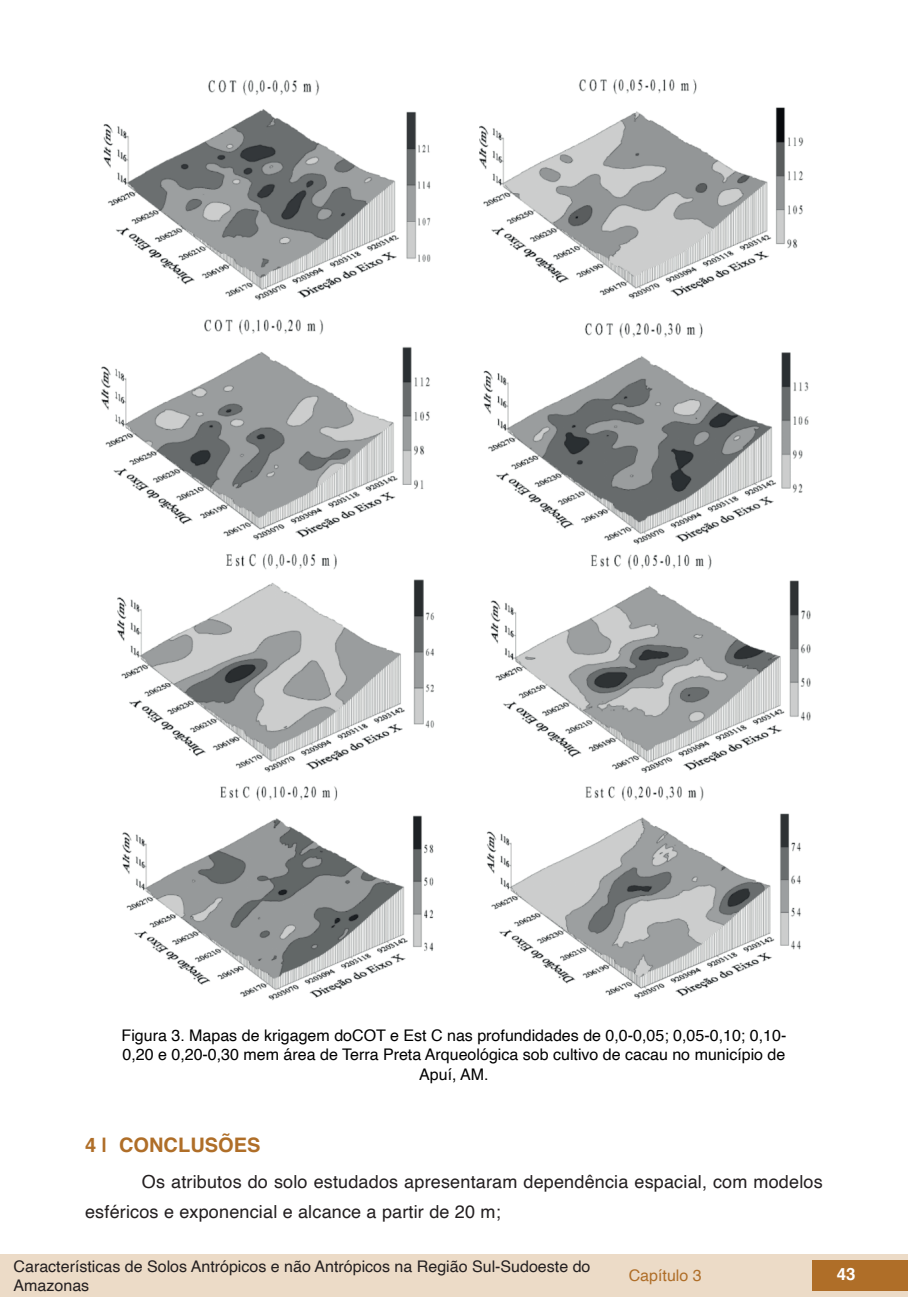
<style>
.page{position:relative;width:908px;height:1304px;background:#fff}
.page>*{position:absolute;margin:0;border:0;box-sizing:border-box;transform-origin:0 0}
.t1{font:700 20px "Helvetica";color:#af6e28}
.t2{font:18px/30px "Helvetica";letter-spacing:.01em;color:#231f20}
.t3{font:700 16.8px "Helvetica";color:#fff}
.t4{font:16px/19.2px "Helvetica";color:#000;text-align:center}
.t5{font:16px/18.2px "Helvetica";color:#231f20}
.t6{font:16px "Helvetica";color:#af6e28}
</style>
<div class="page">
<div style="left:0;top:1254px;width:906px;height:43px;background:#ecdbc7"></div>
<div style="left:812px;top:1261px;width:95px;height:30px;background:#af6e28"></div>
<img style="left:103px;top:79px;width:701px;height:222px">
<img style="left:101px;top:319px;width:708px;height:226px">
<img style="left:117px;top:554px;width:694px;height:219px">
<img style="left:122px;top:786px;width:679px;height:215px">
<p class="t4" style="left:121px;top:1026px;width:666px">Figura 3 . Mapas de krigagem doCOT e Est C nas profundidades de 0,0-0,05; 0,05-0,10; 0,10-<br>0,20 e 0,20-0,30 mem área de Terra Preta Arqueológica sob cultivo de cacau no município de<br>Apuí, AM.</p>
<p class="t1" style="left:85px;top:1129px;width:177px">4 | CONCLUSÕES</p>
<p class="t2" style="left:85px;top:1167px;width:738px;text-indent:57px">Os atributos do solo estudados apresentaram dependência espacial, com modelos esféricos e exponencial e alcance a partir de 20 m;</p>
<p class="t5" style="left:14px;top:1258px;width:578px">Características de Solos Antrópicos e não Antrópicos na Região Sul-Sudoeste do<br>Amazonas</p>
<p class="t6" style="left:628px;top:1263px;width:74px">Capítulo 3</p>
<p class="t3" style="left:836px;top:1261px;width:20px">43</p>
</div>
